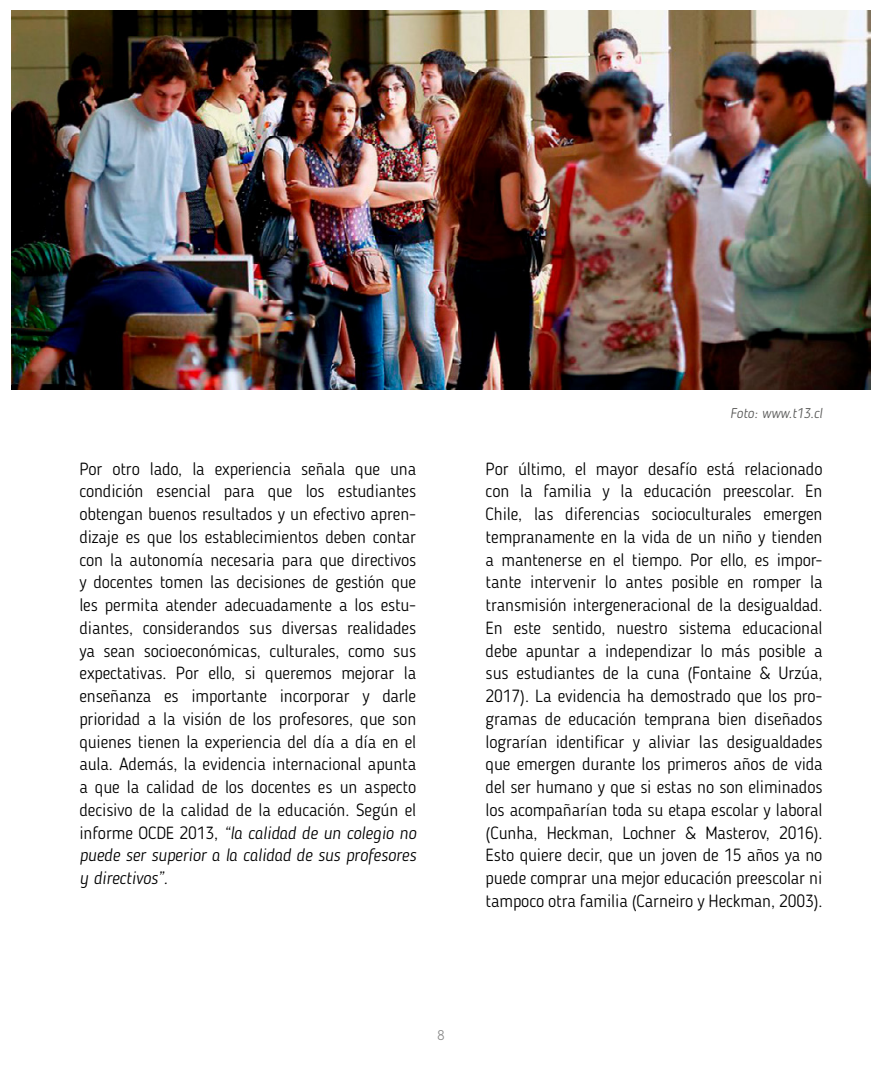
<style>
.page{position:relative;width:882px;height:1071px;background:#fff}
.page>*{position:absolute;margin:0;border:0;box-sizing:border-box;transform-origin:0 0}
.t1{font:300 17.5px/22.8px "Blogger Sans";letter-spacing:-.005em;color:#000;text-align:justify}
.t2{font:italic 300 14px "Blogger Sans";color:#575756}
.t3{font:300 14px "Blogger Sans";color:#878787}
.s1{font-style:italic}
</style>
<div class="page">
<img style="left:11px;top:11px;width:860px;height:378px">
<p class="t2" style="left:730px;top:405px;width:94px">Foto: www.t13.cl</p>
<p class="t1" style="left:79px;top:457px;width:338px">Por otro lado, la experiencia señala que una condición esencial para que los estudiantes obtengan buenos resultados y un efectivo apren&shy;dizaje es que los establecimientos deben contar con la autonomía necesaria para que directivos y docentes tomen las decisiones de gestión que les permita atender adecuadamente a los estu&shy;diantes, considerandos sus diversas realidades ya sean socioeconómicas, culturales, como sus expectativas. Por ello, si queremos mejorar la enseñanza es importante incorporar y darle prioridad a la visión de los profesores, que son quienes tienen la experiencia del día a día en el aula. Además, la evidencia internacional apunta a que la calidad de los docentes es un aspecto decisivo de la calidad de la educación. Según el informe OCDE 2013, <span class="s1">“la calidad de un colegio no puede ser superior a la calidad de sus profesores y directivos”.</span></p>
<p class="t1" style="left:486px;top:457px;width:338px">Por último, el mayor desafío está relacionado con la familia y la educación preescolar. En Chile, las diferencias socioculturales emergen tempranamente en la vida de un niño y tienden a mantenerse en el tiempo. Por ello, es impor&shy;tante intervenir lo antes posible en romper la transmisión intergeneracional de la desigualdad.<br>En este sentido, nuestro sistema educacional debe apuntar a independizar lo más posible a sus estudiantes de la cuna (Fontaine &amp; Urzúa, 2017). La evidencia ha demostrado que los pro&shy;gramas de educación temprana bien diseñados lograrían identificar y aliviar las desigualdades que emergen durante los primeros años de vida del ser humano y que si estas no son eliminados los acompañarían toda su etapa escolar y laboral (Cunha, Heckman, Lochner &amp; Masterov, 2016).<br>Esto quiere decir, que un joven de 15 años ya no puede comprar una mejor educación preescolar ni tampoco otra familia (Carneiro y Heckman, 2003).</p>
<p class="t3" style="left:438px;top:1027px;width:8px">8</p>
</div>
